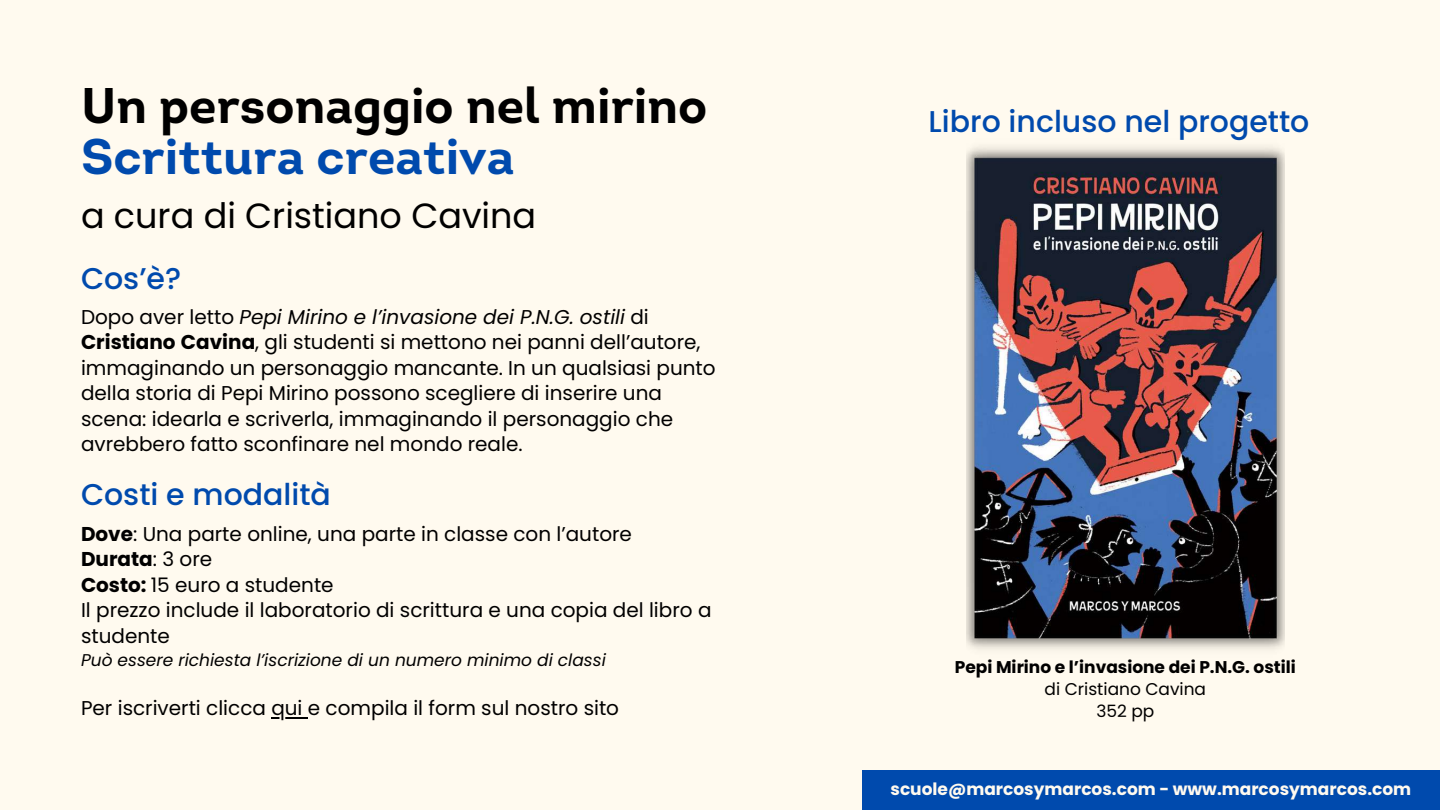
<style>
.page{position:relative;width:1440px;height:810px;background:#fffaef}
.page>*{position:absolute;margin:0;border:0;box-sizing:border-box;transform-origin:0 0}
.t1{font:700 50px "Intro";color:#000}
.t2{font:700 50px "Intro";color:#004aad}
.t3{font:35px "Poppins";color:#000}
.t4{font:500 30px "Poppins";color:#004aad}
.t5{font:20px/25.5px "Poppins";color:#000}
.t6{font:italic 17px "Poppins";color:#000}
.t7{font:700 17px "Poppins";color:#fffaef}
.t8{font:700 17px "Poppins";color:#000}
.t9{font:17px/21.8px "Poppins";color:#000;text-align:center}
.s1{font-style:italic}
.s2{font-weight:700}
</style>
<div class="page">
<img style="left:967px;top:147px;width:317px;height:502px">
<hr style="left:271px;top:717px;width:37px;height:1px;background:#000">
<div style="left:862px;top:770px;width:578px;height:40px;background:#004aad"></div>
<h1 class="t1" style="left:81px;top:86px;width:628px">Un personaggio nel mirino</h1>
<h1 class="t2" style="left:81px;top:136px;width:435px">Scrittura creativa</h1>
<h2 class="t3" style="left:81px;top:191px;width:457px">a cura di Cristiano Cavina</h2>
<h3 class="t4" style="left:81px;top:258px;width:102px">Cos’è?</h3>
<p class="t5" style="left:81px;top:304px;width:636px">Dopo aver letto <span class="s1">Pepi Mirino e l’invasione dei P.N.G. ostili</span> di <span class="s2">Cristiano Cavina</span>, gli studenti si mettono nei panni dell’autore, immaginando un personaggio mancante. In un qualsiasi punto della storia di Pepi Mirino possono scegliere di inserire una scena: idearla e scriverla, immaginando il personaggio che avrebbero fatto sconfinare nel mondo reale.</p>
<h3 class="t4" style="left:81px;top:474px;width:251px">Costi e modalità</h3>
<p class="t5" style="left:81px;top:521px;width:632px"><span class="s2">Dove</span>: Una parte online, una parte in classe con l’autore <span class="s2">Durata</span>: 3 ore<br><span class="s2">Costo:</span> 15 euro a studente<br>Il prezzo include il laboratorio di scrittura e una copia del libro a studente</p>
<p class="t6" style="left:81px;top:648px;width:526px">Può essere richiesta l’iscrizione di un numero minimo di classi</p>
<p class="t5" style="left:81px;top:696px;width:540px">Per iscriverti clicca qui e compila il form sul nostro sito</p>
<h3 class="t4" style="left:929px;top:100px;width:382px">Libro incluso nel progetto</h3>
<p class="t8" style="left:955px;top:655px;width:343px">Pepi Mirino e l’invasione dei P.N.G. ostili</p>
<p class="t9" style="left:1045px;top:678px;width:163px">di Cristiano Cavina<br>352 pp</p>
<p class="t7" style="left:891px;top:777px;width:522px">scuole@marcosymarcos.com - www.marcosymarcos.com</p>
</div>
